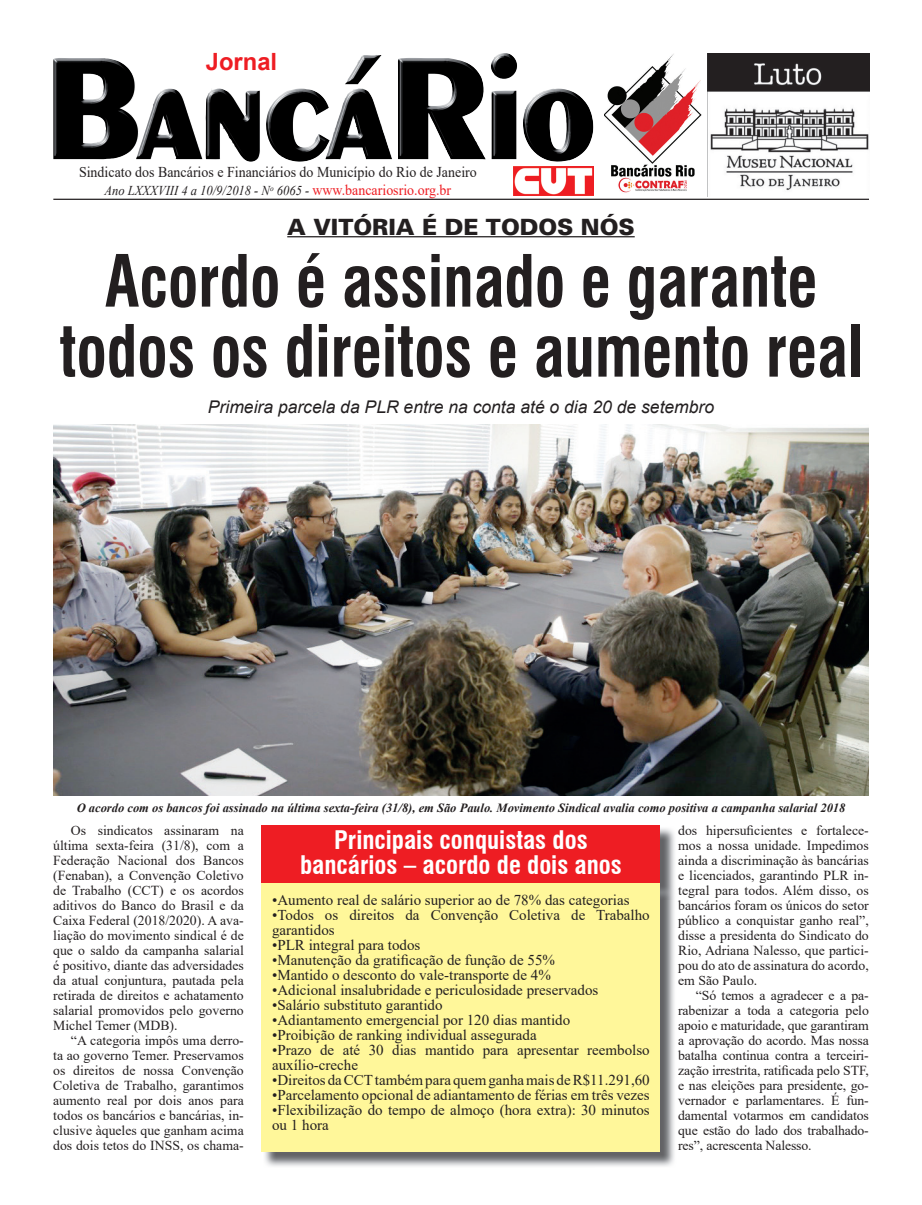
<style>
.page{position:relative;width:922px;height:1205px;background:#fff}
.page>*{position:absolute;margin:0;border:0;box-sizing:border-box;transform-origin:0 0}
.t1{font:700 condensed 70px/70px "Swiss 721 BT";color:#231f20;text-align:center;scale:.9 1}
.t2{font:700 condensed 25px/25px "Swiss 721 BT";color:#fff;text-align:center}
.t3{font:700 23.75px "Arial";color:#ee1d23}
.t4{font:22.5px "USA Black Plain";color:#231f20}
.t5{font:italic 17.5px "Arial";color:#231f20}
.t6{font:15px/15px "Times New Roman";color:#231f20}
.t7{font:15px "Times New Roman";color:#231f20;scale:.93 1}
.t8{font:13.75px/15px "Times New Roman";color:#231f20;text-align:justify}
.t9{font:italic 13.5px "Times New Roman";color:#231f20;scale:.93 1}
.t10{font:italic 700 12.5px "Times New Roman";color:#231f20}
.s1{font-style:normal;font-size:15px;color:#ee1d23}
</style>
<div class="page">
<hr style="left:53px;top:199px;width:815px;height:1px;background:#231f20">
<img style="left:513px;top:167px;width:80px;height:29px">
<img style="left:53px;top:53px;width:464px;height:107px">
<img style="left:604px;top:54px;width:97px;height:139px">
<img style="left:53px;top:424px;width:815px;height:371px">
<hr style="left:287px;top:236px;width:347px;height:1px;background:#231f20">
<img style="left:660px;top:828px;width:15px;height:57px">
<div style="left:261px;top:825px;width:399px;height:59px;background:#ee1d23"></div>
<img style="left:265px;top:1152px;width:328px;height:14px">
<img style="left:593px;top:900px;width:81px;height:266px">
<img style="left:660px;top:885px;width:15px;height:15px">
<div style="left:261px;top:884px;width:399px;height:268px;background:#fff79a"></div>
<img style="left:707px;top:53px;width:161px;height:144px">
<h3 class="t3" style="left:206px;top:45px;width:73px">Jornal</h3>
<p class="t7" style="left:79px;top:162px;width:429px">Sindicato dos Bancários e Financiários do Município do Rio de Janeiro</p>
<p class="t9" style="left:105px;top:181px;width:374px">Ano LXXXVIII 4 a 10/9/2018 - N<sup>o</sup> 6065 - <span class="s1">www.bancariosrio.org.br</span></p>
<h3 class="t4" style="left:287px;top:213px;width:349px">A VITÓRIA É DE TODOS NÓS</h3>
<h1 class="t1" style="left:59px;top:246px;width:894px">Acordo é assinado e garante todos os direitos e aumento real</h1>
<p class="t5" style="left:208px;top:396px;width:507px">Primeira parcela da PLR entre na conta até o dia 20 de setembro</p>
<p class="t10" style="left:77px;top:799px;width:770px">O acordo com os bancos foi assinado na última sexta-feira (31/8), em São Paulo. Movimento Sindical avalia como positiva a campanha salarial 2018</p>
<p class="t8" style="left:53px;top:822px;width:192px;text-indent:18px">Os sindicatos assinaram na última sexta-feira (31/8), com a Federação Nacional dos Bancos (Fenaban), a Convenção Coletivo de Trabalho (CCT) e os acordos aditivos do Banco do Brasil e da Caixa Federal (2018/2020). A ava&shy;liação do movimento sindical é de que o saldo da campanha salarial é positivo, diante das adversidades da atual conjuntura, pautada pela retirada de direitos e achatamento salarial promovidos pelo governo Michel Temer (MDB).</p>
<p class="t8" style="left:53px;top:1032px;width:192px;text-indent:18px">“A categoria impôs uma derro&shy;ta ao governo Temer. Preservamos os direitos de nossa Convenção Coletiva de Trabalho, garantimos aumento real por dois anos para todos os bancários e bancárias, in&shy;clusive àqueles que ganham acima dos dois tetos do INSS, os chama-</p>
<p class="t8" style="left:678px;top:822px;width:192px">dos hipersuficientes e fortalece&shy;mos a nossa unidade. Impedimos ainda a discriminação às bancárias e licenciados, garantindo PLR in&shy;tegral para todos. Além disso, os bancários foram os únicos do setor público a conquistar ganho real”, disse a presidenta do Sindicato do Rio, Adriana Nalesso, que partici&shy;pou do ato de assinatura do acordo, em São Paulo.</p>
<p class="t8" style="left:678px;top:987px;width:192px;text-indent:18px">“Só temos a agradecer e a pa&shy;rabenizar a toda a categoria pelo apoio e maturidade, que garantiram a aprovação do acordo. Mas nossa batalha continua contra a terceiri&shy;zação irrestrita, ratificada pelo STF, e nas eleições para presidente, go&shy;vernador e parlamentares. É fun&shy;damental votarmos em candidatos que estão do lado dos trabalhado&shy;res”, acrescenta Nalesso.</p>
<h2 class="t2" style="left:300px;top:827px;width:323px">Principais conquistas dos bancários – acordo de dois anos</h2>
<p class="t6" style="left:272px;top:892px;width:359px">•Aumento real de salário superior ao de 78% das categorias</p>
<p class="t6" style="left:272px;top:907px;width:379px">•Todos os direitos da Convenção Coletiva de Trabalho garantidos</p>
<p class="t6" style="left:272px;top:937px;width:150px">•PLR integral para todos</p>
<p class="t6" style="left:272px;top:952px;width:284px">•Manutenção da gratificação de função de 55%</p>
<p class="t6" style="left:272px;top:967px;width:280px">•Mantido o desconto do vale-transporte de 4%</p>
<p class="t6" style="left:272px;top:982px;width:328px">•Adicional insalubridade e periculosidade preservados</p>
<p class="t6" style="left:272px;top:997px;width:172px">•Salário substituto garantido</p>
<p class="t6" style="left:272px;top:1012px;width:299px">•Adiantamento emergencial por 120 dias mantido</p>
<p class="t6" style="left:272px;top:1027px;width:266px">•Proibição de ranking individual assegurada</p>
<p class="t6" style="left:272px;top:1042px;width:379px">•Prazo de até 30 dias mantido para apresentar reembolso auxílio-creche</p>
<p class="t6" style="left:272px;top:1072px;width:379px">•Direitos da CCT também para quem ganha mais de R$11.291,60</p>
<p class="t6" style="left:272px;top:1087px;width:379px">•Parcelamento opcional de adiantamento de férias em três vezes</p>
<p class="t6" style="left:272px;top:1102px;width:379px">•Flexibilização do tempo de almoço (hora extra): 30 minutos ou 1 hora</p>
</div>
